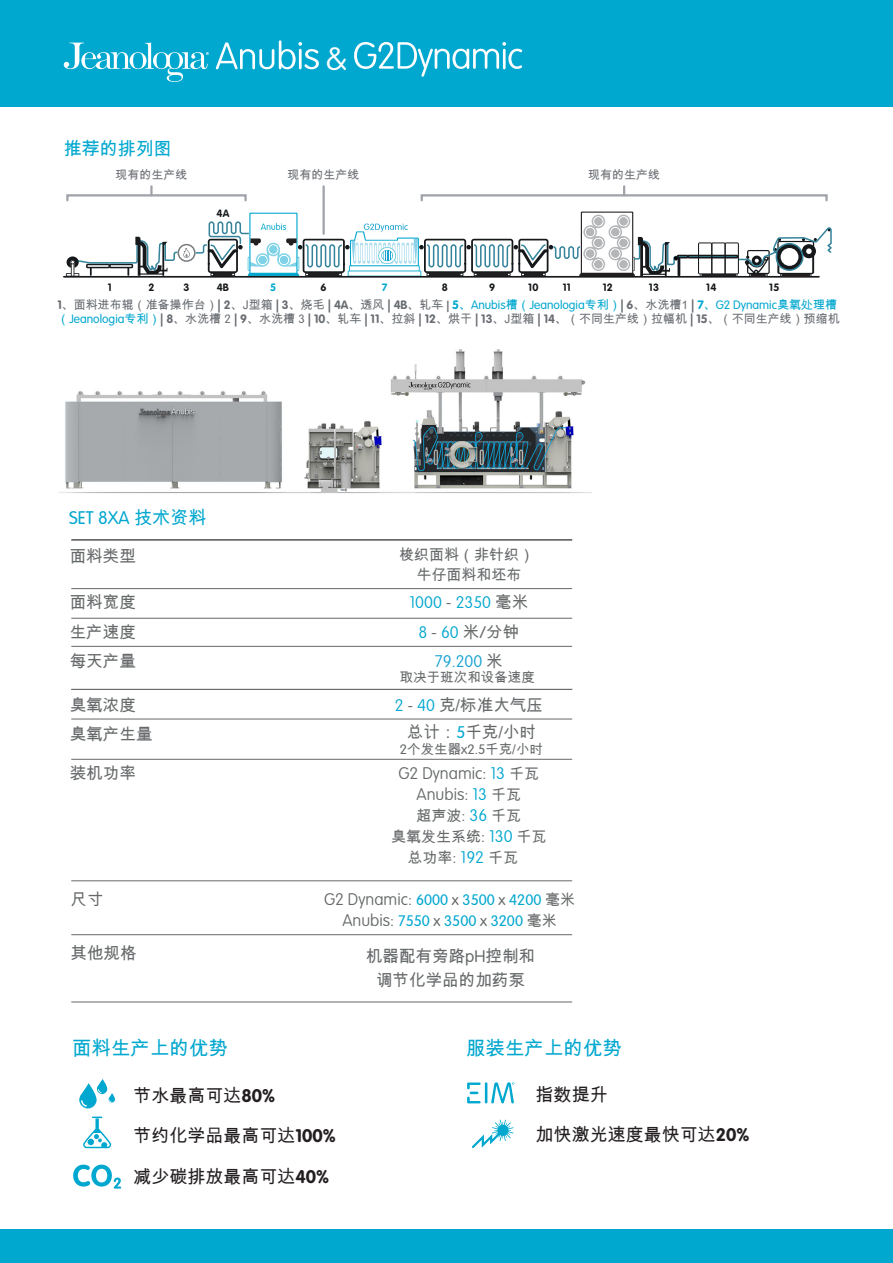
<style>
.page{position:relative;width:893px;height:1263px;background:#fff}
.page>*{position:absolute;margin:0;border:0;box-sizing:border-box;transform-origin:0 0}
.t1{font:100 31.8px "VAG Rounded Std";color:#fff}
.t2{font:19.5px "Arial Unicode MS";color:#00a7cf}
.t3{font:18px "Arial Unicode MS";color:#231f20}
.t4{font:300 18px "VAG Rounded Std";color:#00a7cf}
.t5{font:18px "Arial Unicode MS";color:#00a7cf}
.t6{font:16.5px/29.2px "Arial Unicode MS";color:#66696a;text-align:justify}
.t7{font:100 16.5px/29.2px "VAG Rounded Std";color:#00a7cf;text-align:center}
.t8{font:100 16.5px/21px "VAG Rounded Std";color:#66696a;text-align:center}
.t9{font:300 15px/21px "VAG Rounded Std";color:#00a7cf;text-align:center}
.t10{font:15px/19.5px "Arial Unicode MS";color:#66696a;text-align:center}
.t11{font:13.5px "Arial Unicode MS";color:#66696a}
.t12{font:12px/14.4px "Arial Unicode MS";color:#696d72}
.t13{font:700 10.5px "VAG Rounded Std";letter-spacing:.025em;color:#16191b}
.t14{font:700 10.5px "VAG Rounded Std";color:#00a7cf}
.s1{font-family:"VAG Rounded Std";font-weight:700}
.s2{font-family:"VAG Rounded Std";font-weight:700;font-size:10.5px;color:#66696a}
.s3{font-family:"VAG Rounded Std";font-weight:700;color:#00a7cf}
.s4{color:#00a7cf}
.s5{font-family:"VAG Rounded Std";font-weight:300;color:#00a7cf}
.s6{font-family:"VAG Rounded Std";font-weight:300}
.s7{font-family:"Arial Unicode MS";font-weight:400}
.s8{font-family:"VAG Rounded Std";font-weight:100;color:#00a7cf}
.s9{font-family:"VAG Rounded Std";font-weight:100}
.s10{color:#66696a}
.s11{font-family:"Arial Unicode MS";font-weight:400;color:#66696a}
.s12{font-weight:300;color:#66696a}
.s13{color:#16a1d1}
.s14{font-family:"Arial Unicode MS";font-weight:400;font-size:15px}
.s15{font-family:"VAG Rounded Std";font-weight:100;font-size:16.5px}
.s16{font-family:"VAG Rounded Std";font-weight:100;font-size:16.5px;color:#00a7cf}
.s17{font-weight:100;font-size:16.5px;color:#66696a}
</style>
<div class="page">
<img style="left:59px;top:349px;width:532px;height:144px">
<div style="left:0;top:1229px;width:893px;height:34px;background:#00a7cf"></div>
<div style="left:0;top:0;width:893px;height:106px;background:#00a7cf"></div>
<svg style="left:150px;top:186px;width:3px;height:8px"></svg>
<hr style="left:322px;top:186px;width:3px;height:48px;background:#9fa2a8">
<div style="left:66px;top:194px;width:181px;height:7px;border:2px solid #9fa2a8"></div>
<svg style="left:623px;top:186px;width:2px;height:8px"></svg>
<div style="left:421px;top:194px;width:407px;height:7px;border:2px solid #9fa2a8"></div>
<hr style="left:63px;top:276px;width:757px;height:2px;background:#16191b">
<div style="left:687px;top:255px;width:51px;height:3px;border:2px solid #16191b"></div>
<svg style="left:698px;top:228px;width:134px;height:48px"></svg>
<svg style="left:64px;top:43px;width:145px;height:39px"></svg>
<svg style="left:216px;top:40px;width:103px;height:29px"></svg>
<svg style="left:354px;top:42px;width:168px;height:35px"></svg>
<hr style="left:71px;top:539px;width:501px;height:2px;background:#66696a">
<hr style="left:71px;top:588px;width:501px;height:1px;background:#66696a">
<hr style="left:71px;top:618px;width:501px;height:1px;background:#66696a">
<hr style="left:71px;top:646px;width:501px;height:1px;background:#66696a">
<hr style="left:71px;top:719px;width:501px;height:1px;background:#66696a">
<hr style="left:71px;top:689px;width:501px;height:1px;background:#66696a">
<hr style="left:71px;top:934px;width:501px;height:1px;background:#66696a">
<hr style="left:71px;top:759px;width:501px;height:1px;background:#66696a">
<hr style="left:71px;top:1002px;width:501px;height:1px;background:#66696a">
<hr style="left:71px;top:880px;width:501px;height:1px;background:#66696a">
<svg style="left:66px;top:212px;width:622px;height:64px"></svg>
<div style="left:620px;top:217px;width:7px;height:8px;background:#b4b6b8;border-radius:50%"></div>
<div style="left:611px;top:228px;width:8px;height:8px;background:#b4b6b8;border-radius:50%"></div>
<svg style="left:79px;top:1079px;width:36px;height:29px"></svg>
<svg style="left:83px;top:1116px;width:29px;height:32px"></svg>
<svg style="left:73px;top:1164px;width:48px;height:24px"></svg>
<svg style="left:472px;top:1119px;width:41px;height:29px"></svg>
<hr style="left:485px;top:1082px;width:2px;height:21px;background:#00a7cf">
<svg style="left:467px;top:1082px;width:14px;height:21px"></svg>
<svg style="left:491px;top:1082px;width:23px;height:21px"></svg>
<h1 class="t1" style="left:326px;top:40px;width:23px">&amp;</h1>
<h3 class="t5" style="left:64px;top:136px;width:109px">推荐的排列图</h3>
<p class="t12" style="left:115px;top:168px;width:73px">现有的生产线</p>
<p class="t12" style="left:288px;top:168px;width:73px">现有的生产线</p>
<p class="t12" style="left:588px;top:168px;width:73px">现有的生产线</p>
<p class="t13" style="left:216px;top:207px;width:14px">4A</p>
<p class="t13" style="left:217px;top:281px;width:14px">4B</p>
<p class="t13" style="left:108px;top:281px;width:5px">1</p>
<p class="t13" style="left:148px;top:281px;width:8px">2</p>
<p class="t13" style="left:184px;top:281px;width:8px">3</p>
<p class="t14" style="left:270px;top:281px;width:8px">5</p>
<p class="t13" style="left:321px;top:281px;width:8px">6</p>
<p class="t14" style="left:382px;top:281px;width:7px">7</p>
<p class="t13" style="left:442px;top:281px;width:8px">8</p>
<p class="t13" style="left:489px;top:281px;width:8px">9</p>
<p class="t13" style="left:528px;top:281px;width:12px">10</p>
<p class="t13" style="left:563px;top:281px;width:10px">11</p>
<p class="t13" style="left:603px;top:281px;width:12px">12</p>
<p class="t13" style="left:649px;top:281px;width:12px">13</p>
<p class="t13" style="left:706px;top:281px;width:12px">14</p>
<p class="t13" style="left:769px;top:281px;width:12px">15</p>
<p class="t12" style="left:57px;top:297px;width:784px"><span class="s1">1</span>、面料进布辊（准备操作台）<span class="s1">| 2</span>、J型箱 <span class="s1">| 3</span>、烧毛 <span class="s1">| 4A</span>、透风 <span class="s1">| 4B</span>、轧车 <span class="s2">|</span> <span class="s3">5</span><span class="s4">、</span><span class="s5">Anubis</span><span class="s4">槽（</span><span class="s5">Jeanologia</span><span class="s4">专利）</span><span class="s1">| 6</span>、水洗槽1 <span class="s1">|</span> <span class="s3">7</span><span class="s4">、</span><span class="s5">G2 Dynamic</span><span class="s4">臭氧处理槽（</span><span class="s5">Jeanologia</span><span class="s4">专利）</span><span class="s1">| 8</span>、水洗槽 <span class="s6">2</span> <span class="s1">| 9</span>、水洗槽 <span class="s6">3</span> <span class="s1">| 10</span>、轧车 <span class="s1">| 11</span>、拉斜 <span class="s1">| 12</span>、烘干 <span class="s1">| 13</span>、J型箱 <span class="s1">| 14</span>、（不同生产线）拉幅机 <span class="s1">| 15</span>、（不同生产线）预缩机</p>
<h3 class="t4" style="left:69px;top:508px;width:139px">SET 8XA <span class="s7">技术资料</span></h3>
<h3 class="t6" style="left:70px;top:541px;width:68px">面料类型</h3>
<h3 class="t6" style="left:70px;top:587px;width:68px">面料宽度生产速度每天产量</h3>
<h3 class="t6" style="left:70px;top:690px;width:84px">臭氧浓度臭氧产生量</h3>
<h3 class="t6" style="left:395px;top:690px;width:150px"><span class="s8">2</span> <span class="s9">-</span> <span class="s8">40</span> 克/标准大气压</h3>
<p class="t10" style="left:399px;top:545px;width:136px">梭织面料（非针织）牛仔面料和坯布</p>
<h3 class="t7" style="left:409px;top:588px;width:120px">1000 <span class="s10">-</span> 2350 <span class="s11">毫米<br></span>8 <span class="s10">-</span> 60 <span class="s11">米</span><span class="s12">/</span><span class="s11">分钟<br></span><span class="s13">79.200</span> <span class="s11">米</span></h3>
<p class="t11" style="left:400px;top:667px;width:136px">取决于班次和设备速度</p>
<h3 class="t6" style="left:407px;top:717px;width:131px">总计：<span class="s5">5</span>千克/小时</h3>
<p class="t11" style="left:400px;top:739px;width:145px"><span class="s6">2</span>个发生器<span class="s6">x2.5</span>千克/小时</p>
<h3 class="t6" style="left:70px;top:758px;width:68px">装机功率</h3>
<h3 class="t8" style="left:399px;top:763px;width:142px">G2 Dynamic: <span class="s4">13</span> <span class="s14">千瓦<br></span>Anubis: <span class="s4">13</span> <span class="s14">千瓦</span></h3>
<p class="t10" style="left:416px;top:806px;width:106px">超声波<span class="s15">:</span> <span class="s16">36</span> 千瓦</p>
<p class="t10" style="left:391px;top:827px;width:157px">臭氧发生系统<span class="s15">:</span> <span class="s16">130</span> 千瓦</p>
<p class="t10" style="left:408px;top:848px;width:112px">总功率<span class="s15">:</span> <span class="s16">192</span> 千瓦</p>
<h3 class="t6" style="left:71px;top:884px;width:35px">尺寸</h3>
<p class="t9" style="left:324px;top:889px;width:253px"><span class="s17">G2 Dynamic:</span> 6000 <span class="s10">x</span> 3500 <span class="s10">x</span> 4200 <span class="s11">毫米<br></span><span class="s17">Anubis:</span> 7550 <span class="s10">x</span> 3500 <span class="s10">x</span> 3200 <span class="s11">毫米</span></p>
<h3 class="t6" style="left:71px;top:938px;width:68px">其他规格</h3>
<h2 class="t2" style="left:72px;top:1034px;width:157px">面料生产上的优势</h2>
<h3 class="t3" style="left:133px;top:1082px;width:143px">节水最高可达<span class="s1">80%</span></h3>
<h3 class="t3" style="left:133px;top:1123px;width:204px">节约化学品最高可达<span class="s1">100%</span></h3>
<h3 class="t3" style="left:133px;top:1163px;width:197px">减少碳排放最高可达<span class="s1">40%</span></h3>
<h3 class="t6" style="left:366px;top:944px;width:171px;line-height:24px;text-align:center">机器配有旁路<span class="s6">pH</span>控制和调节化学品的加药泵</h3>
<h2 class="t2" style="left:466px;top:1034px;width:157px">服装生产上的优势</h2>
<h3 class="t3" style="left:536px;top:1081px;width:73px">指数提升</h3>
<h3 class="t3" style="left:536px;top:1122px;width:215px">加快激光速度最快可达<span class="s1">20%</span></h3>
</div>
